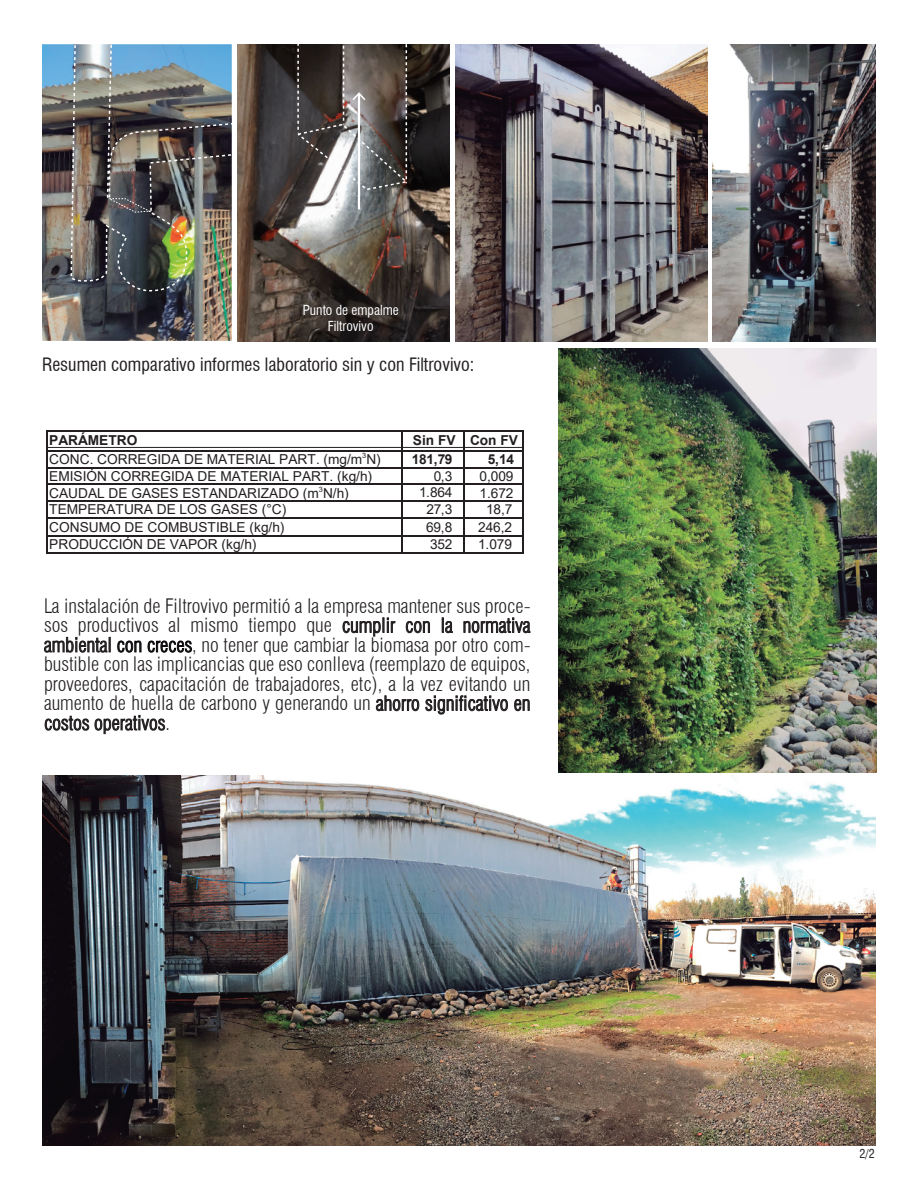
<style>
.page{position:relative;width:918px;height:1188px;background:#fff}
.page>*{position:absolute;margin:0;border:0;box-sizing:border-box;transform-origin:0 0}
.t1{font:300 condensed 19.5px/19.5px "Swiss 721 BT";color:#231f20;text-align:justify}
.t2{font:condensed 18px "Swiss 721 BT";color:#231f20}
.t3{font:13.65px/17px "Arial";color:#231f20}
.t4{font:700 13.65px/18.9px "Arial";color:#231f20;text-align:right}
.t5{font:13.65px/17px "Arial";letter-spacing:-.025em;color:#231f20;text-align:right}
.t6{font:condensed 13.5px/16.2px "Swiss 721 BT";color:#fff;text-align:center}
.t7{font:condensed 12px "Swiss 721 BT";color:#231f20}
</style>
<div class="page">
<img style="left:42px;top:775px;width:834px;height:370px">
<img style="left:558px;top:349px;width:318px;height:423px">
<img style="left:237px;top:44px;width:213px;height:298px">
<img style="left:42px;top:44px;width:28px;height:297px">
<img style="left:456px;top:45px;width:252px;height:296px">
<img style="left:713px;top:44px;width:162px;height:297px">
<svg style="left:342px;top:618px;width:54px;height:19px"></svg>
<svg style="left:406px;top:621px;width:24px;height:12px"></svg>
<svg style="left:442px;top:618px;width:11px;height:15px"></svg>
<svg style="left:463px;top:618px;width:68px;height:15px"></svg>
<svg style="left:44px;top:637px;width:26px;height:16px"></svg>
<svg style="left:376px;top:695px;width:43px;height:16px"></svg>
<svg style="left:425px;top:695px;width:83px;height:20px"></svg>
<svg style="left:514px;top:699px;width:16px;height:12px"></svg>
<svg style="left:45px;top:715px;width:25px;height:16px"></svg>
<hr style="left:522px;top:432px;width:1px;height:122px;background:#231f20">
<hr style="left:464px;top:432px;width:1px;height:122px;background:#231f20">
<hr style="left:46px;top:431px;width:1px;height:123px;background:#231f20">
<hr style="left:401px;top:432px;width:1px;height:122px;background:#231f20">
<hr style="left:47px;top:431px;width:476px;height:1px;background:#231f20">
<hr style="left:47px;top:447px;width:475px;height:1px;background:#231f20">
<hr style="left:47px;top:450px;width:475px;height:2px;background:#231f20">
<hr style="left:47px;top:467px;width:475px;height:1px;background:#231f20">
<hr style="left:47px;top:484px;width:475px;height:1px;background:#231f20">
<hr style="left:47px;top:501px;width:475px;height:1px;background:#231f20">
<hr style="left:47px;top:517px;width:475px;height:2px;background:#231f20">
<hr style="left:47px;top:536px;width:475px;height:1px;background:#231f20">
<hr style="left:47px;top:552px;width:475px;height:2px;background:#231f20">
<hr style="left:358px;top:94px;width:2px;height:115px;background:#fff">
<img style="left:70px;top:44px;width:167px;height:691px">
<svg style="left:296px;top:44px;width:114px;height:147px;background:#635d5a"></svg>
<p class="t6" style="left:303px;top:302px;width:97px">Punto de empalme<br>Filtrovivo</p>
<p class="t2" style="left:42px;top:354px;width:434px">Resumen comparativo informes laboratorio sin y con Filtrovivo:</p>
<p class="t4" style="left:49px;top:431px;width:90px">PARÁMETRO</p>
<p class="t4" style="left:413px;top:431px;width:107px">Sin FV Con FV<br>5,14</p>
<p class="t3" style="left:480px;top:467px;width:36px;text-align:center">0,009<br>1.672<br>18,7</p>
<p class="t3" style="left:478px;top:519px;width:36px">246,2<br>1.079</p>
<p class="t3" style="left:49px;top:450px;width:333px">CONC. CORREGIDA DE MATERIAL PART. (mg/m<sup>3</sup>N)<br>EMISIÓN CORREGIDA DE MATERIAL PART. (kg/h)<br>CAUDAL DE GASES ESTANDARIZADO (m<sup>3</sup>N/h)</p>
<p class="t4" style="left:412px;top:450px;width:42px">181,79</p>
<p class="t5" style="left:419px;top:468px;width:35px">0,3<br>1.864<br>27,3<br>69,8<br>352</p>
<p class="t3" style="left:49px;top:501px;width:239px">TEMPERATURA DE LOS GASES (°C)</p>
<p class="t3" style="left:49px;top:519px;width:237px">CONSUMO DE COMBUSTIBLE (kg/h)<br>PRODUCCIÓN DE VAPOR (kg/h)</p>
<p class="t1" style="left:44px;top:596px;width:488px">La instalación de Filtrovivo permitió a la empresa mantener sus proce&shy;sos productivos al mismo tiempo que cumplir con la normativa ambiental con creces, no tener que cambiar la biomasa por otro com&shy;bustible con las implicancias que eso conlleva (reemplazo de equipos, proveedores, capacitación de trabajadores, etc), a la vez evitando un aumento de huella de carbono y generando un ahorro significativo en costos operativos.</p>
<p class="t7" style="left:859px;top:1147px;width:17px">2/2</p>
</div>
